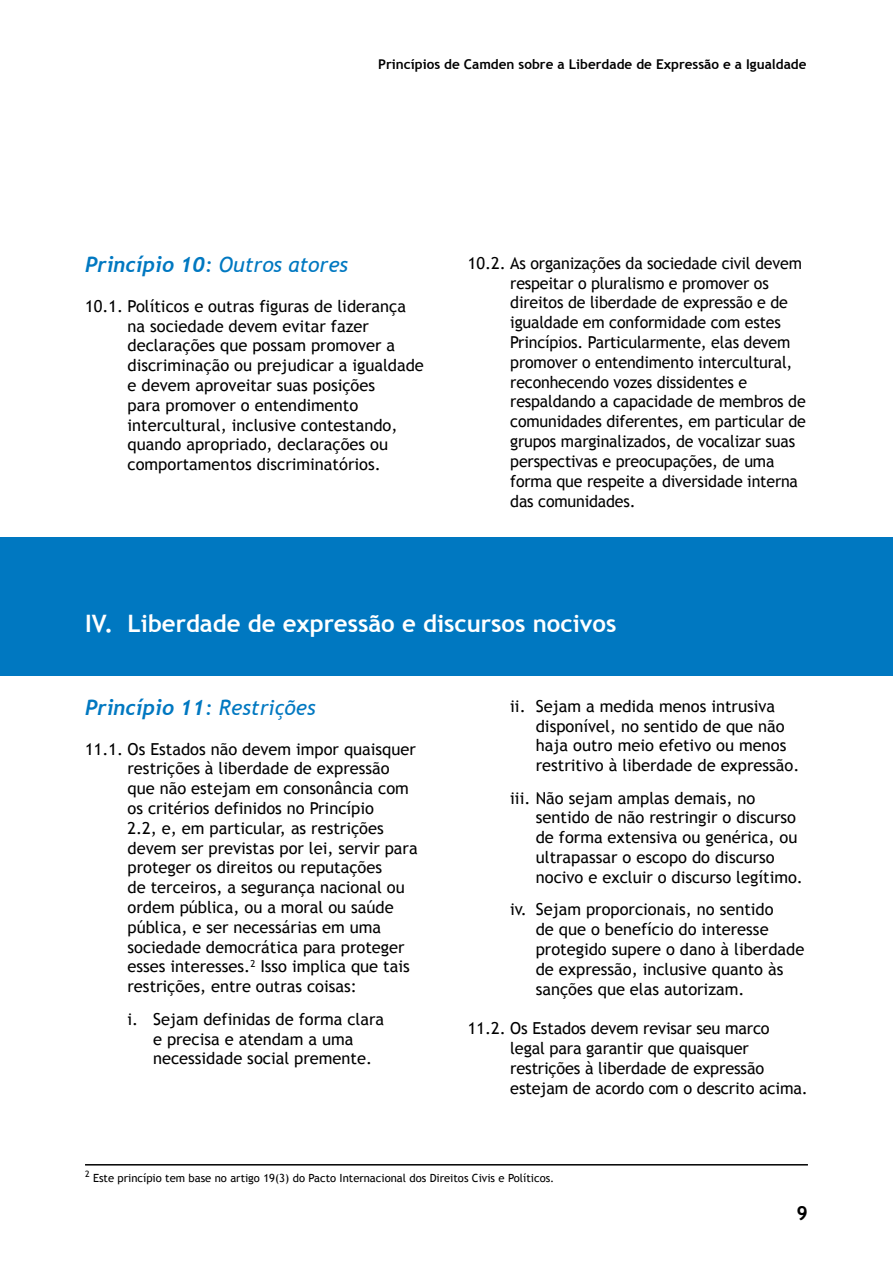
<style>
.page{position:relative;width:893px;height:1263px;background:#fff}
.page>*{position:absolute;margin:0;border:0;box-sizing:border-box;transform-origin:0 0}
.t1{font:700 24px "Trebuchet MS";color:#fff}
.t2{font:italic 21px "Trebuchet MS";color:#0078c1}
.t3{font:italic 700 21px "Trebuchet";color:#0078c1}
.t4{font:16.5px/19.8px "Trebuchet MS";color:#000}
.t5{font:700 13.5px "Trebuchet MS";color:#000}
.t6{font:11.25px "Trebuchet MS";color:#000}
.s1{font-family:"Trebuchet";font-weight:700}
.s2{font-family:"Trebuchet MS";font-weight:400}
</style>
<div class="page">
<div style="left:0;top:537px;width:893px;height:139px;background:#0078c1"></div>
<hr style="left:85px;top:1164px;width:723px;height:1px;background:#000">
<p class="t5" style="left:378px;top:56px;width:430px">Princípios de Camden sobre a Liberdade de Expressão e a Igualdade</p>
<p class="t2" style="left:85px;top:252px;width:265px"><span class="s1">Princípio 10</span>: Outros atores</p>
<p class="t4" style="left:128px;top:296px;width:298px;text-indent:-43px">10.1. Políticos e outras figuras de liderança na sociedade devem evitar fazer declarações que possam promover a discriminação ou prejudicar a igualdade e devem aproveitar suas posições<br>para promover o entendimento intercultural, inclusive contestando, quando apropriado, declarações ou comportamentos discriminatórios.</p>
<p class="t4" style="left:510px;top:253px;width:297px;text-indent:-43px">10.2. As organizações da sociedade civil devem respeitar o pluralismo e promover os direitos de liberdade de expressão e de igualdade em conformidade com estes Princípios. Particularmente, elas devem promover o entendimento intercultural, reconhecendo vozes dissidentes e respaldando a capacidade de membros de comunidades diferentes, em particular de grupos marginalizados, de vocalizar suas perspectivas e preocupações, de uma forma que respeite a diversidade interna das comunidades.</p>
<h1 class="t1" style="left:85px;top:609px;width:533px">IV. Liberdade de expressão e discursos nocivos</h1>
<p class="t3" style="left:85px;top:695px;width:232px">Princípio 11<span class="s2">: Restrições</span></p>
<p class="t4" style="left:128px;top:739px;width:292px;text-indent:-43px">11.1. Os Estados não devem impor quaisquer restrições à liberdade de expressão que não estejam em consonância com os critérios definidos no Princípio<br>2.2, e, em particular, as restrições devem ser previstas por lei, servir para proteger os direitos ou reputações<br>de terceiros, a segurança nacional ou ordem pública, ou a moral ou saúde pública, e ser necessárias em uma sociedade democrática para proteger esses interesses.<sup>2</sup> Isso implica que tais restrições, entre outras coisas:</p>
<p class="t4" style="left:153px;top:1009px;width:233px;text-indent:-26px">i. Sejam definidas de forma clara e precisa e atendam a uma necessidade social premente.</p>
<p class="t4" style="left:536px;top:696px;width:265px;text-indent:-26px">ii. Sejam a medida menos intrusiva disponível, no sentido de que não haja outro meio efetivo ou menos restritivo à liberdade de expressão.</p>
<p class="t4" style="left:536px;top:788px;width:269px;text-indent:-26px">iii. Não sejam amplas demais, no sentido de não restringir o discurso de forma extensiva ou genérica, ou ultrapassar o escopo do discurso nocivo e excluir o discurso legítimo.</p>
<p class="t4" style="left:536px;top:900px;width:270px;text-indent:-26px">iv. Sejam proporcionais, no sentido<br>de que o benefício do interesse protegido supere o dano à liberdade de expressão, inclusive quanto às sanções que elas autorizam.</p>
<p class="t4" style="left:510px;top:1019px;width:299px;text-indent:-43px">11.2. Os Estados devem revisar seu marco legal para garantir que quaisquer restrições à liberdade de expressão estejam de acordo com o descrito acima.</p>
<p class="t6" style="left:85px;top:1171px;width:471px"><sup>2</sup> Este princípio tem base no artigo 19(3) do Pacto Internacional dos Direitos Civis e Políticos.</p>
</div>
